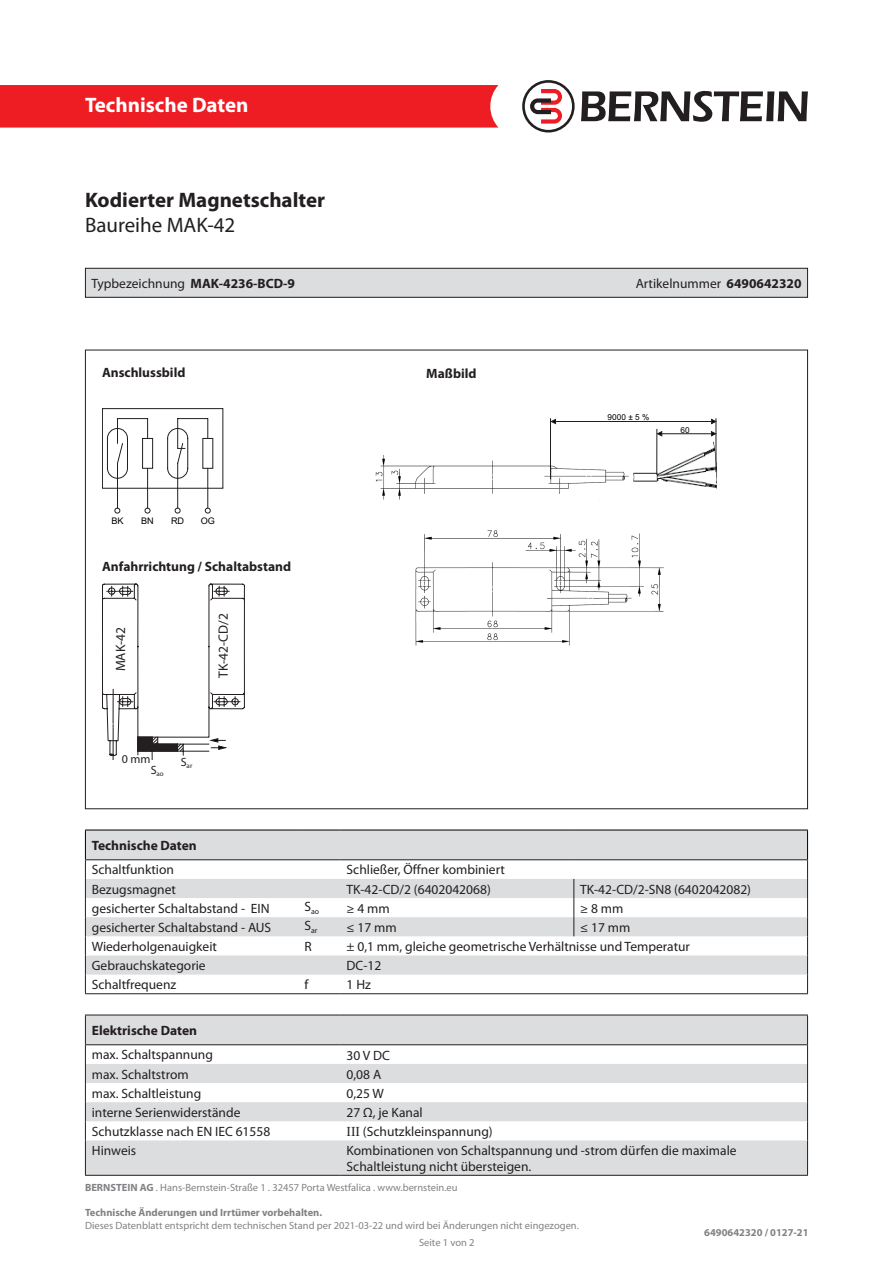
<style>
.page{position:relative;width:893px;height:1263px;background:#fff}
.page>*{position:absolute;margin:0;border:0;box-sizing:border-box;transform-origin:0 0}
.t1{font:700 21px "Myriad Pro";color:#231f20}
.t2{font:700 21px "Myriad Pro";color:#fff}
.t3{font:21px "Myriad Pro";color:#231f20}
.t4{font:13.5px/16.2px "Myriad Pro";color:#231f20}
.t5{font:700 13.5px "Myriad Pro";color:#231f20}
.t6{font:12px "Myriad Pro";color:#231f20}
.t7{font:10.5px "Myriad Pro";color:#808285}
.t8{font:700 10.5px "Myriad Pro";color:#808285}
.t9{font:9px "Arial";letter-spacing:.005em;color:#000001}
.t10{font:8.25px "Arial";color:#000001}
.t11{font:7.8px "Myriad Pro";color:#231f20}
.t12{font:7.05px "Myriad Pro";color:#231f20}
.s1{font-weight:700}
.s2{font-family:"Times New Roman"}
</style>
<div class="page">
<div style="left:0;top:85px;width:498px;height:43px;background:#ee1d23"></div>
<svg style="left:581px;top:91px;width:227px;height:31px"></svg>
<svg style="left:522px;top:80px;width:53px;height:53px"></svg>
<img style="left:375px;top:455px;width:289px;height:191px">
<hr style="left:550px;top:419px;width:1px;height:60px;background:#231f20">
<hr style="left:554px;top:421px;width:159px;height:1px;background:#231f20">
<svg style="left:550px;top:418px;width:6px;height:7px"></svg>
<hr style="left:661px;top:433px;width:51px;height:1px;background:#231f20">
<svg style="left:657px;top:430px;width:6px;height:7px"></svg>
<svg style="left:710px;top:418px;width:7px;height:19px"></svg>
<img style="left:632px;top:438px;width:85px;height:81px">
<hr style="left:656px;top:429px;width:1px;height:45px;background:#231f20">
<hr style="left:716px;top:419px;width:1px;height:53px;background:#231f20">
<div style="left:102px;top:408px;width:121px;height:81px;border:1px solid #231f20"></div>
<svg style="left:107px;top:418px;width:104px;height:96px"></svg>
<svg style="left:102px;top:584px;width:143px;height:175px"></svg>
<div style="left:85px;top:268px;width:722px;height:29px;background:#dcdddf"></div>
<div style="left:85px;top:268px;width:723px;height:30px;border:1px solid #231f20"></div>
<svg style="left:86px;top:831px;width:721px;height:143px;fill:#dcdddf"></svg>
<hr style="left:85px;top:830px;width:213px;height:1px;background:#000">
<hr style="left:298px;top:830px;width:42px;height:1px;background:#000">
<hr style="left:340px;top:830px;width:234px;height:1px;background:#000">
<hr style="left:574px;top:830px;width:234px;height:1px;background:#000">
<hr style="left:85px;top:859px;width:213px;height:1px;background:#231f20">
<hr style="left:298px;top:859px;width:42px;height:1px;background:#231f20">
<hr style="left:340px;top:859px;width:234px;height:1px;background:#231f20">
<hr style="left:574px;top:859px;width:234px;height:1px;background:#231f20">
<hr style="left:85px;top:993px;width:213px;height:1px;background:#231f20">
<hr style="left:298px;top:993px;width:42px;height:1px;background:#231f20">
<hr style="left:340px;top:993px;width:234px;height:1px;background:#231f20">
<hr style="left:574px;top:993px;width:234px;height:1px;background:#231f20">
<svg style="left:807px;top:830px;width:1px;height:163px"></svg>
<svg style="left:573px;top:879px;width:1px;height:57px"></svg>
<svg style="left:85px;top:830px;width:1px;height:163px"></svg>
<svg style="left:86px;top:1016px;width:721px;height:159px;fill:#dcdddf"></svg>
<hr style="left:85px;top:1140px;width:1px;height:35px;background:#231f20">
<hr style="left:807px;top:1140px;width:1px;height:35px;background:#231f20">
<hr style="left:85px;top:1175px;width:213px;height:1px;background:#231f20">
<hr style="left:298px;top:1175px;width:42px;height:1px;background:#231f20">
<hr style="left:340px;top:1175px;width:468px;height:1px;background:#231f20">
<hr style="left:85px;top:1015px;width:213px;height:1px;background:#231f20">
<hr style="left:298px;top:1015px;width:42px;height:1px;background:#231f20">
<hr style="left:340px;top:1015px;width:468px;height:1px;background:#231f20">
<svg style="left:807px;top:1015px;width:1px;height:125px"></svg>
<hr style="left:85px;top:1044px;width:213px;height:1px;background:#231f20">
<hr style="left:298px;top:1044px;width:42px;height:1px;background:#231f20">
<hr style="left:340px;top:1044px;width:468px;height:1px;background:#231f20">
<svg style="left:85px;top:1015px;width:1px;height:125px"></svg>
<h1 class="t2" style="left:85px;top:91px;width:165px">Technische Daten</h1>
<h1 class="t1" style="left:85px;top:186px;width:242px">Kodierter Magnetschalter</h1>
<h1 class="t3" style="left:85px;top:212px;width:152px">Baureihe MAK-42</h1>
<p class="t4" style="left:91px;top:275px;width:205px">Typbezeichnung <span class="s1">MAK-4236-BCD-9</span></p>
<p class="t4" style="left:636px;top:275px;width:167px">Artikelnummer <span class="s1">6490642320</span></p>
<p class="t5" style="left:102px;top:364px;width:85px">Anschlussbild</p>
<p class="t9" style="left:112px;top:515px;width:14px">BK</p>
<p class="t9" style="left:141px;top:515px;width:14px">BN</p>
<p class="t9" style="left:171px;top:515px;width:15px">RD</p>
<p class="t9" style="left:201px;top:515px;width:16px">OG</p>
<p class="t5" style="left:102px;top:558px;width:191px">Anfahrrichtung / Schaltabstand</p>
<p class="t4" style="left:112px;top:671px;width:46px;rotate:-90deg">MAK-42</p>
<p class="t4" style="left:215px;top:678px;width:66px;rotate:-90deg">TK-42-CD/2</p>
<p class="t6" style="left:122px;top:751px;width:30px">0 mm</p>
<p class="t12" style="left:181px;top:761px;width:13px"><sup>S</sup>ar</p>
<p class="t12" style="left:151px;top:769px;width:15px"><sup>S</sup>ao</p>
<p class="t5" style="left:426px;top:364px;width:52px">Maßbild</p>
<p class="t10" style="left:608px;top:411px;width:43px">9000 ± 5 %</p>
<p class="t10" style="left:680px;top:424px;width:11px">60</p>
<p class="t5" style="left:92px;top:837px;width:107px">Technische Daten</p>
<p class="t4" style="left:92px;top:861px;width:84px">Schaltfunktion</p>
<p class="t4" style="left:347px;top:861px;width:160px">Schließer, Öffner kombiniert</p>
<p class="t4" style="left:92px;top:881px;width:86px">Bezugsmagnet</p>
<p class="t4" style="left:347px;top:881px;width:146px">TK-42-CD/2 (6402042068)</p>
<p class="t4" style="left:580px;top:881px;width:172px">TK-42-CD/2-SN8 (6402042082)</p>
<p class="t4" style="left:92px;top:900px;width:179px">gesicherter Schaltabstand - EIN</p>
<p class="t11" style="left:304px;top:907px;width:16px"><sup>S</sup>ao</p>
<p class="t4" style="left:347px;top:900px;width:45px">≥ 4 mm</p>
<p class="t4" style="left:580px;top:900px;width:45px">≥ 8 mm</p>
<p class="t4" style="left:92px;top:919px;width:181px">gesicherter Schaltabstand - AUS</p>
<p class="t11" style="left:304px;top:926px;width:15px"><sup>S</sup>ar</p>
<p class="t4" style="left:347px;top:919px;width:52px">≤ 17 mm</p>
<p class="t4" style="left:580px;top:919px;width:52px">≤ 17 mm</p>
<p class="t4" style="left:92px;top:938px;width:127px">Wiederholgenauigkeit</p>
<p class="t4" style="left:304px;top:938px;width:9px">R</p>
<p class="t4" style="left:347px;top:938px;width:345px">± 0,1 mm, gleiche geometrische Verhältnisse und Temperatur</p>
<p class="t4" style="left:92px;top:957px;width:115px">Gebrauchskategorie</p>
<p class="t4" style="left:347px;top:957px;width:36px">DC-12</p>
<p class="t4" style="left:92px;top:976px;width:86px">Schaltfrequenz</p>
<p class="t4" style="left:304px;top:976px;width:5px">f</p>
<p class="t4" style="left:347px;top:976px;width:26px">1 Hz</p>
<p class="t5" style="left:92px;top:1021px;width:107px">Elektrische Daten</p>
<p class="t4" style="left:92px;top:1046px;width:123px">max. Schaltspannung</p>
<p class="t4" style="left:347px;top:1047px;width:45px">30 V DC</p>
<p class="t4" style="left:92px;top:1066px;width:98px">max. Schaltstrom</p>
<p class="t4" style="left:347px;top:1066px;width:36px">0,08 A</p>
<p class="t4" style="left:92px;top:1085px;width:111px">max. Schaltleistung</p>
<p class="t4" style="left:347px;top:1085px;width:39px">0,25 W</p>
<p class="t4" style="left:92px;top:1104px;width:150px">interne Serienwiderstände</p>
<p class="t4" style="left:347px;top:1104px;width:78px">27 Ω, je Kanal</p>
<p class="t4" style="left:92px;top:1123px;width:180px">Schutzklasse nach EN IEC 61558</p>
<p class="t4" style="left:347px;top:1123px;width:148px"><span class="s2">III</span> (Schutzkleinspannung)</p>
<p class="t4" style="left:92px;top:1142px;width:46px">Hinweis</p>
<p class="t4" style="left:347px;top:1142px;width:392px">Kombinationen von Schaltspannung und -strom dürfen die maximale<br>Schaltleistung nicht übersteigen.</p>
<p class="t7" style="left:85px;top:1181px;width:374px"><span class="s1">BERNSTEIN AG</span> . Hans-Bernstein-Straße 1 . 32457 Porta Westfalica . www.bernstein.eu</p>
<p class="t8" style="left:85px;top:1206px;width:239px">Technische Änderungen und Irrtümer vorbehalten.</p>
<p class="t7" style="left:85px;top:1219px;width:495px">Dieses Datenblatt entspricht dem technischen Stand per 2021-03-22 und wird bei Änderungen nicht eingezogen.</p>
<p class="t7" style="left:419px;top:1236px;width:57px">Seite 1 von 2</p>
<p class="t8" style="left:704px;top:1226px;width:106px">6490642320 / 0127-21</p>
</div>
